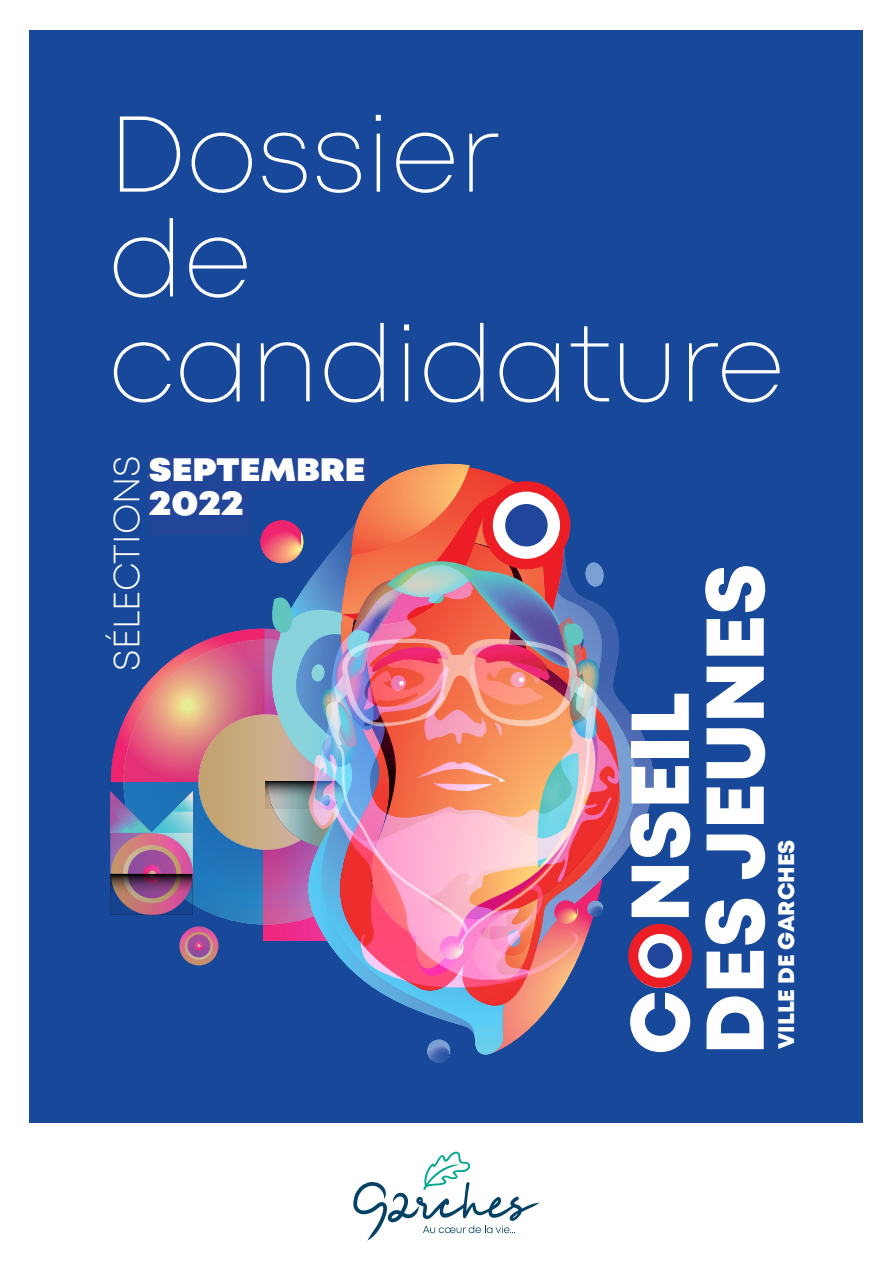
<style>
.page{position:relative;width:893px;height:1263px;background:#fff}
.page>*{position:absolute;margin:0;border:0;box-sizing:border-box;transform-origin:0 0}
.t1{font:200 107.4px/104.9px "Mont";color:#fff}
.t2{font:800 81.75px/75px "Mont";color:#fff}
.t3{font:800 44.55px "Mont";color:#fff}
.t4{font:800 39.75px "Mont";color:#fff}
.t5{font:300 36.6px "Mont";color:#fff}
.t6{font:900 35.1px "Mont";color:#fff;scale:1.11 1}
.t7{font:900 32.4px "Mont";color:#fff;scale:1.11 1}
.t8{font:800 22.5px "Mont";color:#fff}
</style>
<div class="page">
<div style="left:30px;top:30px;width:833px;height:1093px;background:#174899"></div>
<img style="left:110px;top:463px;width:582px;height:600px">
<div style="left:482px;top:481px;width:88px;height:88px;background:#ec1d25;border-radius:50%"></div>
<div style="left:493px;top:492px;width:67px;height:67px;background:#fff;border-radius:50%"></div>
<div style="left:505px;top:504px;width:43px;height:42px;background:#21459a;border-radius:50%"></div>
<div style="left:628px;top:924px;width:64px;height:64px;background:#ec1d25;border-radius:50%"></div>
<div style="left:638px;top:934px;width:44px;height:44px;background:#fff;border-radius:50%"></div>
<div style="left:647px;top:943px;width:26px;height:26px;background:#21459a;border-radius:50%"></div>
<svg style="left:353px;top:1151px;width:187px;height:90px"></svg>
<div style="left:149px;top:487px;width:101px;height:47px;background:#214599"></div>
<div style="left:149px;top:455px;width:221px;height:35px;background:#214599"></div>
<p class="t1" style="left:108px;top:103px;width:678px">Dossier<br>de candidature</p>
<p class="t5" style="left:104px;top:671px;width:217px;rotate:-90deg">SÉLECTIONS</p>
<p class="t4" style="left:148px;top:446px;width:98px">JUIN</p>
<p class="t7" style="left:149px;top:448px;width:197px">SEPTEMBRE</p>
<p class="t3" style="left:148px;top:477px;width:98px">2021</p>
<p class="t6" style="left:149px;top:480px;width:87px">2022</p>
<p class="t2" style="left:624px;top:1054px;width:493px;rotate:-90deg">CONSEIL<br>DES JEUNES</p>
<p class="t8" style="left:771px;top:1049px;width:211px;rotate:-90deg">VILLE DE GARCHES</p>
</div>
